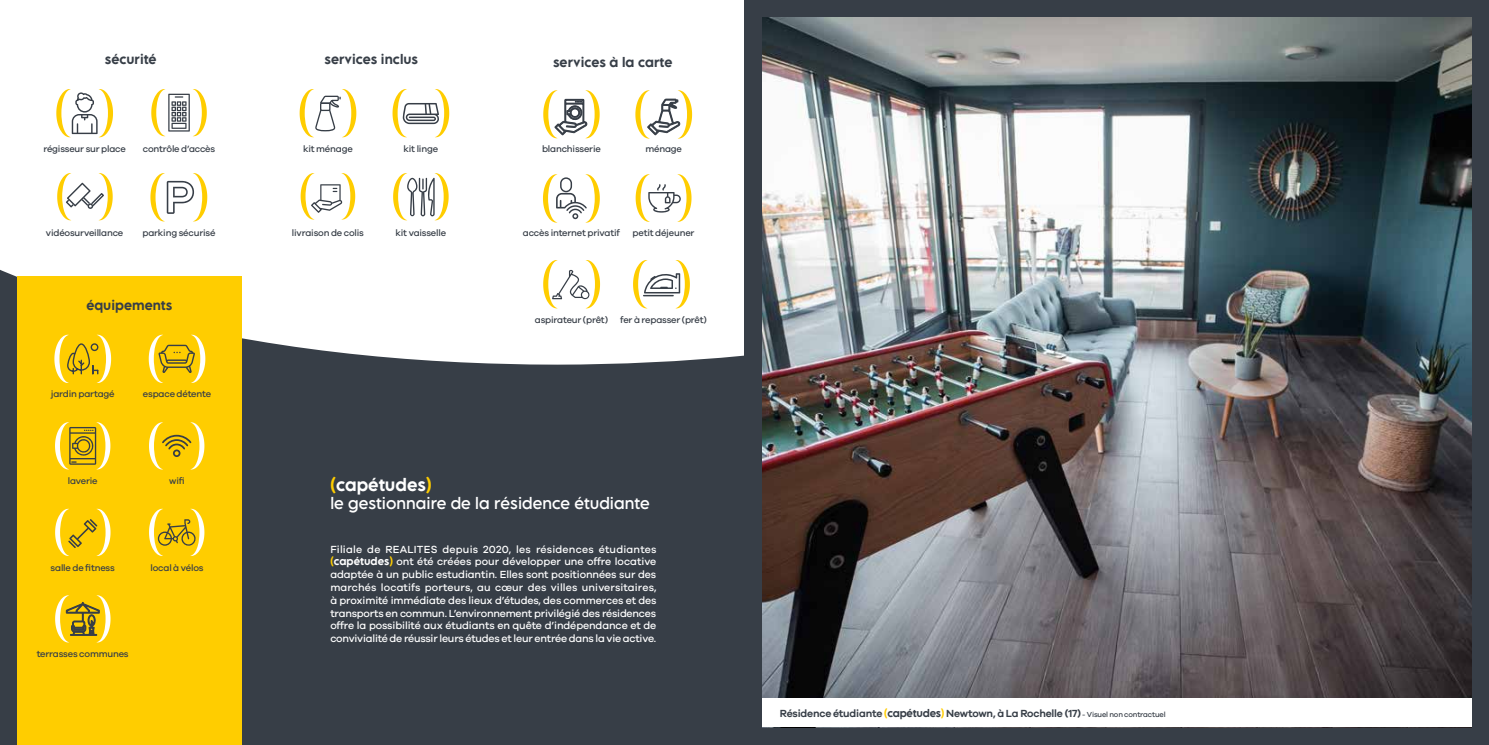
<style>
.page{position:relative;width:1489px;height:745px;background:#fff}
.page>*{position:absolute;margin:0;border:0;box-sizing:border-box;transform-origin:0 0}
.t1{font:500 16.25px "LEMONMILK Pro FTR";color:#fff}
.t2{font:15px "LEMONMILK Pro FTR";color:#fff}
.t3{font:500 12.5px "LEMONMILK Pro FTR";color:#373e47}
.t4{font:500 10.62px/12.8px "Galano Grotesque";letter-spacing:-.02em;color:#fff;text-align:justify}
.t5{font:600 10.62px "Galano Grotesque";letter-spacing:-.02em;color:#373e47}
.t6{font:500 9.38px "Galano Grotesque";letter-spacing:-.02em;color:#373e47}
.s1{color:#ffcd00}
.s2{font-family:"LEMONMILK Pro FTR";font-size:10px;color:#ffcd00}
.s3{font-family:"LEMONMILK Pro FTR";font-size:10px}
.s4{font-family:"LEMONMILK Pro FTR";font-weight:500;font-size:10px;color:#ffcd00}
.s5{font-family:"LEMONMILK Pro FTR";font-weight:500;font-size:10px}
.s6{font-weight:500;font-size:7.5px}
</style>
<div class="page">
<svg style="left:0;top:270px;width:744px;height:474px;fill:#373e47"></svg>
<div style="left:18px;top:276px;width:224px;height:468px;background:#ffcd00"></div>
<div style="left:744px;top:0;width:744px;height:744px;background:#373e47"></div>
<img style="left:762px;top:18px;width:708px;height:679px">
<div style="left:762px;top:697px;width:708px;height:29px;background:#fff"></div>
<svg style="left:56px;top:89px;width:57px;height:48px"></svg>
<svg style="left:57px;top:173px;width:56px;height:47px"></svg>
<svg style="left:151px;top:89px;width:56px;height:47px"></svg>
<svg style="left:150px;top:173px;width:57px;height:48px"></svg>
<svg style="left:299px;top:89px;width:57px;height:48px"></svg>
<svg style="left:392px;top:89px;width:57px;height:48px"></svg>
<svg style="left:393px;top:173px;width:55px;height:47px"></svg>
<svg style="left:300px;top:173px;width:55px;height:46px"></svg>
<svg style="left:635px;top:90px;width:57px;height:48px"></svg>
<svg style="left:543px;top:90px;width:56px;height:48px"></svg>
<svg style="left:633px;top:260px;width:57px;height:48px"></svg>
<svg style="left:635px;top:174px;width:56px;height:48px"></svg>
<svg style="left:543px;top:174px;width:57px;height:48px"></svg>
<svg style="left:543px;top:260px;width:57px;height:48px"></svg>
<svg style="left:149px;top:334px;width:56px;height:48px"></svg>
<svg style="left:55px;top:508px;width:55px;height:47px"></svg>
<svg style="left:149px;top:508px;width:55px;height:47px"></svg>
<svg style="left:55px;top:422px;width:55px;height:47px"></svg>
<svg style="left:149px;top:422px;width:55px;height:47px"></svg>
<svg style="left:55px;top:595px;width:55px;height:47px"></svg>
<svg style="left:54px;top:334px;width:57px;height:49px"></svg>
<p class="t3" style="left:105px;top:51px;width:53px">sécurité</p>
<p class="t3" style="left:324px;top:51px;width:95px">services inclus</p>
<p class="t3" style="left:553px;top:54px;width:121px">services à la carte</p>
<p class="t6" style="left:43px;top:143px;width:84px">régisseur sur place</p>
<p class="t6" style="left:143px;top:143px;width:74px">contrôle d’accès</p>
<p class="t6" style="left:303px;top:143px;width:51px">kit ménage</p>
<p class="t6" style="left:403px;top:143px;width:36px">kit linge</p>
<p class="t6" style="left:542px;top:143px;width:60px">blanchisserie</p>
<p class="t6" style="left:645px;top:143px;width:38px">ménage</p>
<p class="t6" style="left:46px;top:227px;width:79px">vidéosurveillance</p>
<p class="t6" style="left:142px;top:227px;width:75px">parking sécurisé</p>
<p class="t6" style="left:395px;top:227px;width:52px">kit vaisselle</p>
<p class="t6" style="left:292px;top:227px;width:74px">livraison de colis</p>
<p class="t3" style="left:86px;top:296px;width:87px">équipements</p>
<p class="t6" style="left:51px;top:388px;width:65px">jardin partagé</p>
<p class="t6" style="left:143px;top:388px;width:70px">espace détente</p>
<p class="t6" style="left:523px;top:227px;width:99px">accès internet privatif</p>
<p class="t6" style="left:632px;top:227px;width:63px">petit déjeuner</p>
<p class="t6" style="left:535px;top:314px;width:75px">aspirateur (prêt)</p>
<p class="t6" style="left:620px;top:314px;width:88px">fer à repasser (prêt)</p>
<p class="t6" style="left:68px;top:475px;width:31px">laverie</p>
<p class="t6" style="left:169px;top:475px;width:17px">wifi</p>
<p class="t6" style="left:51px;top:561px;width:66px">salle de fitness</p>
<p class="t6" style="left:150px;top:561px;width:55px">local à vélos</p>
<p class="t6" style="left:37px;top:647px;width:93px">terrasses communes</p>
<h1 class="t1" style="left:330px;top:473px;width:103px"><span class="s1">(</span>capétudes<span class="s1">)</span></h1>
<h2 class="t2" style="left:330px;top:492px;width:321px">le gestionnaire de la résidence étudiante</h2>
<p class="t4" style="left:330px;top:542px;width:328px">Filiale de REALITES depuis 2020, les résidences étudiantes <span class="s2">(</span><span class="s3">capétudes</span><span class="s2">)</span> ont été créées pour développer une offre locative adaptée à un public estudiantin. Elles sont positionnées sur des marchés locatifs porteurs, au cœur des villes universitaires, à proximité immédiate des lieux d’études, des commerces et des transports en commun. L’environnement privilégié des résidences offre la possibilité aux étudiants en quête d’indépendance et de convivialité de réussir leurs études et leur entrée dans la vie active.</p>
<p class="t5" style="left:780px;top:706px;width:387px">Résidence étudiante <span class="s4">(</span><span class="s5">capétudes</span><span class="s4">)</span> Newtown, à La Rochelle (17) <span class="s6">- Visuel non contractuel</span></p>
</div>
